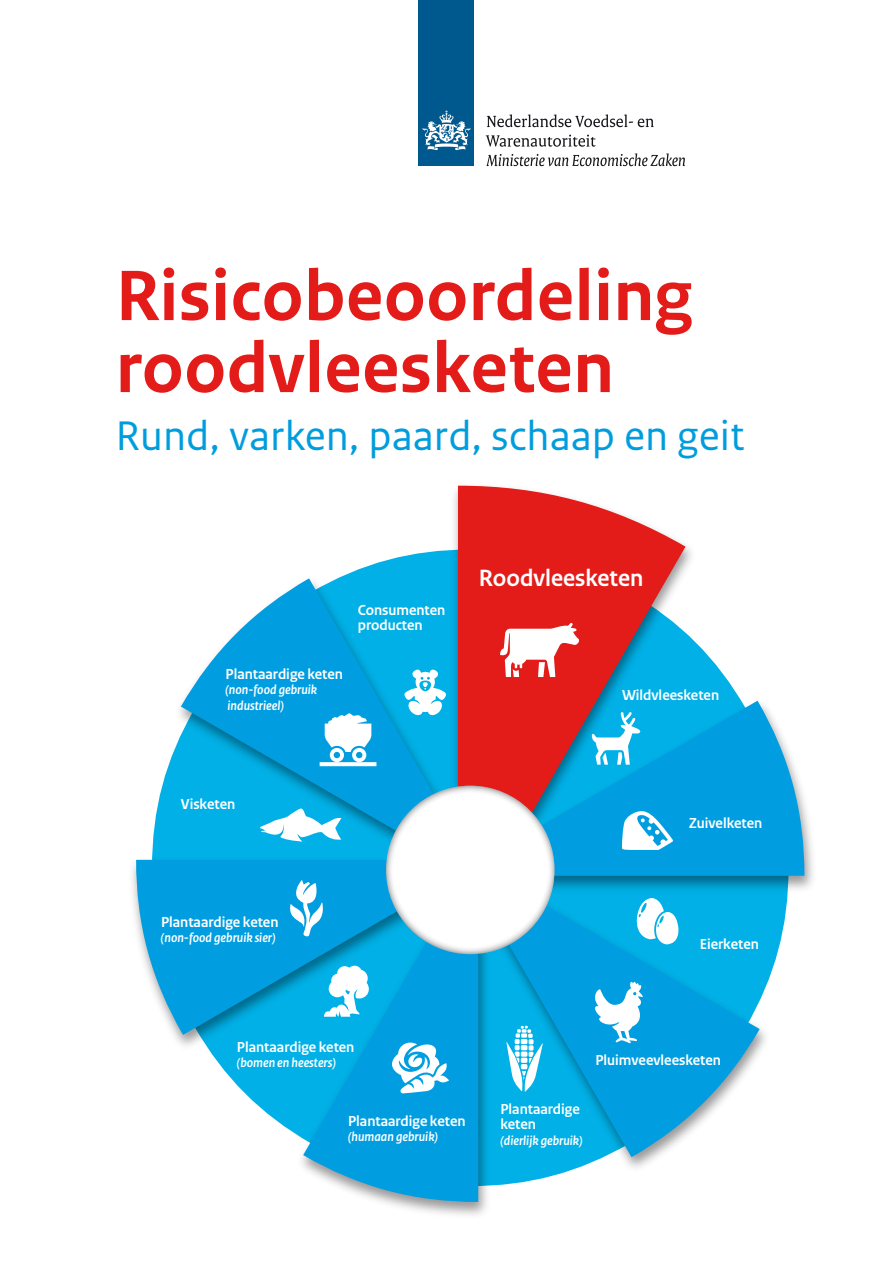
<style>
.page{position:relative;width:893px;height:1263px;background:#fff}
.page>*{position:absolute;margin:0;border:0;box-sizing:border-box;transform-origin:0 0}
.t1{font:700 75px/72px "Rijksoverheid Sans Text";color:#e31c19}
.t2{font:43.5px "Rijksoverheid Sans Text";color:#009dde}
.t3{font:700 24.75px "Rijksoverheid Sans Heading";color:#fff}
.t4{font:700 15.3px/15.3px "Rijksoverheid Sans Heading";color:#fff}
.t5{font:italic 700 13.65px/15.3px "Rijksoverheid Sans Heading";color:#fff}
</style>
<div class="page">
<svg style="left:355px;top:550px;width:92px;height:21px;fill:#00b0e6"></svg>
<svg style="left:152px;top:764px;width:17px;height:89px;fill:#00b0e6"></svg>
<svg style="left:212px;top:1055px;width:80px;height:77px;fill:#00b0e6"></svg>
<svg style="left:494px;top:1178px;width:50px;height:8px"></svg>
<svg style="left:776px;top:896px;width:12px;height:62px"></svg>
<svg style="left:702px;top:649px;width:35px;height:45px;fill:#00b0e6"></svg>
<img style="left:169px;top:571px;width:278px;height:282px">
<svg style="left:181px;top:578px;width:266px;height:275px;background:#1dafe3"></svg>
<img style="left:132px;top:853px;width:160px;height:202px">
<svg style="left:136px;top:860px;width:156px;height:175px;background:#18a6df"></svg>
<img style="left:494px;top:896px;width:282px;height:282px">
<svg style="left:494px;top:896px;width:266px;height:261px;background:#21afe3"></svg>
<img style="left:443px;top:694px;width:370px;height:202px">
<svg style="left:702px;top:701px;width:102px;height:175px;background:#22aae3"></svg>
<img style="left:447px;top:485px;width:255px;height:476px">
<svg style="left:458px;top:486px;width:227px;height:455px;background:#8e5e72"></svg>
<img style="left:292px;top:845px;width:202px;height:370px">
<svg style="left:303px;top:852px;width:175px;height:350px;background:#0ca5df"></svg>
<svg style="left:386px;top:786px;width:168px;height:168px"></svg>
<svg style="left:592px;top:712px;width:50px;height:53px"></svg>
<svg style="left:500px;top:622px;width:79px;height:55px"></svg>
<svg style="left:289px;top:880px;width:34px;height:57px"></svg>
<svg style="left:260px;top:808px;width:81px;height:33px"></svg>
<svg style="left:635px;top:897px;width:47px;height:51px"></svg>
<svg style="left:320px;top:713px;width:56px;height:53px"></svg>
<svg style="left:324px;top:966px;width:45px;height:51px"></svg>
<svg style="left:403px;top:668px;width:44px;height:48px"></svg>
<svg style="left:622px;top:809px;width:51px;height:41px"></svg>
<svg style="left:392px;top:1039px;width:57px;height:54px"></svg>
<svg style="left:506px;top:1026px;width:37px;height:66px"></svg>
<svg style="left:590px;top:981px;width:53px;height:62px"></svg>
<div style="left:419px;top:0;width:55px;height:166px;background:#00598e"></div>
<svg style="left:423px;top:110px;width:47px;height:41px"></svg>
<svg style="left:487px;top:115px;width:167px;height:12px"></svg>
<svg style="left:486px;top:135px;width:109px;height:12px"></svg>
<svg style="left:486px;top:154px;width:199px;height:12px"></svg>
<div style="left:419px;top:825px;width:93px;height:93px;background:#fff;border-radius:50%"></div>
<h1 class="t1" style="left:116px;top:261px;width:579px">Risicobeoordeling roodvleesketen</h1>
<h2 class="t2" style="left:116px;top:411px;width:631px">Rund, varken, paard, schaap en geit</h2>
<p class="t4" style="left:226px;top:667px;width:119px">Plantaardige keten</p>
<p class="t5" style="left:226px;top:683px;width:93px">(non-food gebruik industrieel)</p>
<p class="t4" style="left:358px;top:603px;width:89px">Consumenten producten</p>
<p class="t4" style="left:181px;top:797px;width:56px">Visketen</p>
<p class="t4" style="left:161px;top:914px;width:119px">Plantaardige keten</p>
<p class="t5" style="left:161px;top:930px;width:116px">(non-food gebruik sier)</p>
<h3 class="t3" style="left:479px;top:564px;width:166px">Roodvleesketen</h3>
<p class="t4" style="left:622px;top:688px;width:99px">Wildvleesketen</p>
<p class="t4" style="left:689px;top:816px;width:75px">Zuivelketen</p>
<p class="t4" style="left:700px;top:937px;width:61px">Eierketen</p>
<p class="t4" style="left:237px;top:1039px;width:119px">Plantaardige keten</p>
<p class="t5" style="left:237px;top:1055px;width:100px">(bomen en heesters)</p>
<p class="t4" style="left:348px;top:1113px;width:119px">Plantaardige keten</p>
<p class="t5" style="left:348px;top:1129px;width:91px">(humaan gebruik)</p>
<p class="t4" style="left:595px;top:1052px;width:127px">Pluimveevleesketen</p>
<p class="t4" style="left:500px;top:1102px;width:81px">Plantaardige keten</p>
<p class="t5" style="left:500px;top:1133px;width:84px">(dierlijk gebruik)</p>
</div>
